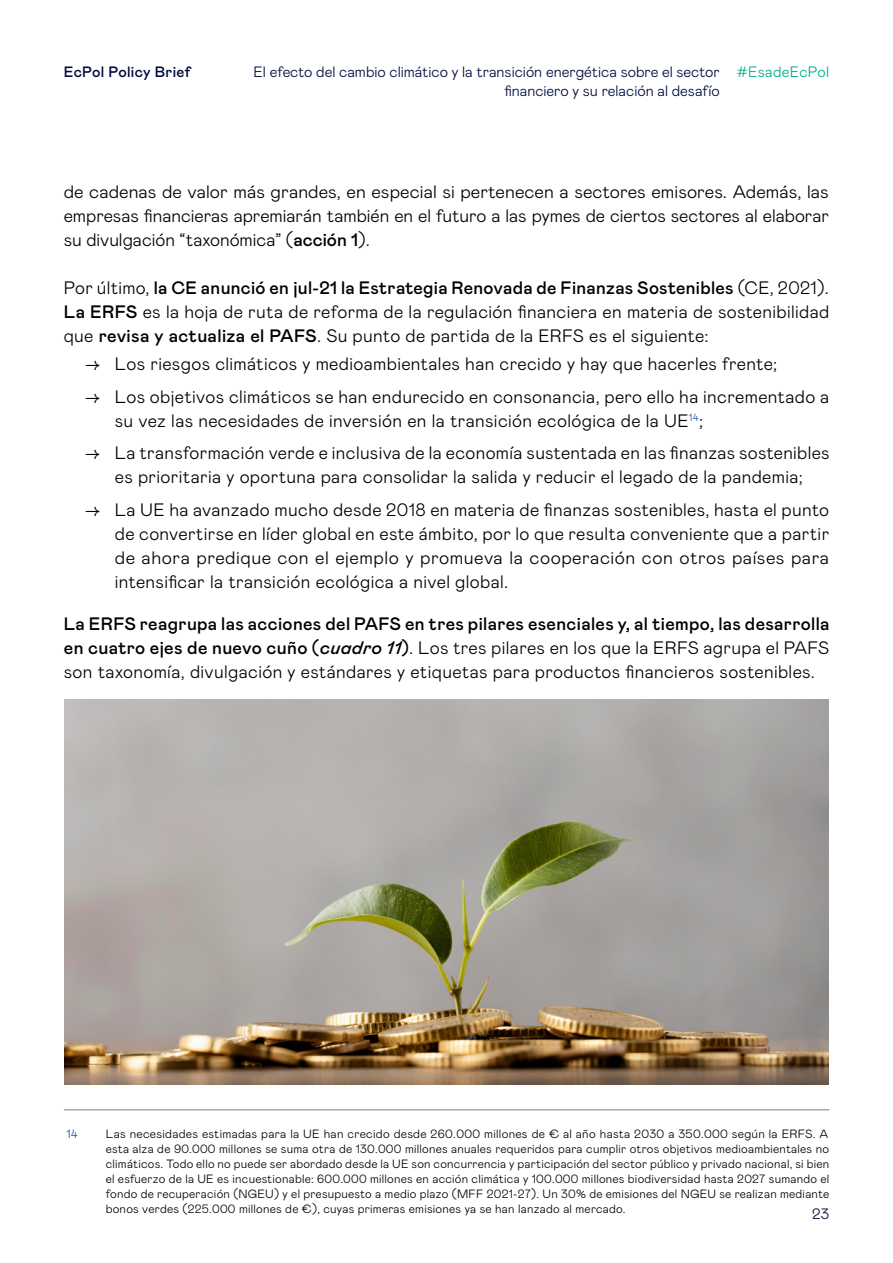
<style>
.page{position:relative;width:893px;height:1263px;background:#fff}
.page>*{position:absolute;margin:0;border:0;box-sizing:border-box;transform-origin:0 0}
.t1{font:300 18px/24px "Mabry Pro";letter-spacing:.02em;color:#000;text-align:justify}
.t2{font:300 15px/19.5px "Mabry Pro";color:#000b3d;text-align:right}
.t3{font:500 15px "Mabry Pro";letter-spacing:.02em;color:#000b3d}
.t4{font:300 15px "Mabry Pro";letter-spacing:.02em;color:#00ae87}
.t5{font:300 12px/15px "Mabry Pro";letter-spacing:.02em;color:#000;text-align:justify}
.t6{font:300 12px "Mabry Pro";color:#224ba0}
.s1{font-weight:500}
.s2{font-weight:500;font-style:italic}
</style>
<div class="page">
<hr style="left:64px;top:1109px;width:765px;height:1px;background:#a7a9ac">
<img style="left:65px;top:699px;width:763px;height:386px">
<p class="t3" style="left:64px;top:61px;width:128px">EcPol Policy Brief</p>
<p class="t4" style="left:736px;top:61px;width:94px">#EsadeEcPol</p>
<p class="t2" style="left:254px;top:61px;width:468px">El efecto del cambio climático y la transición energética sobre el sector financiero y su relación al desafío</p>
<p class="t1" style="left:64px;top:179px;width:767px">de cadenas de valor más grandes, en especial si pertenecen a sectores emisores. Además, las empresas financieras apremiarán también en el futuro a las pymes de ciertos sectores al elaborar su divulgación “taxonómica” (<span class="s1">acción 1</span>).</p>
<p class="t1" style="left:64px;top:275px;width:767px">Por último, <span class="s1">la CE anunció en jul-21 la Estrategia Renovada de Finanzas Sostenibles</span> (CE, 2021).<br><span class="s1">La ERFS</span> es la hoja de ruta de reforma de la regulación financiera en materia de sostenibilidad que <span class="s1">revisa y actualiza el PAFS</span>. Su punto de partida de la ERFS es el siguiente:</p>
<p class="t1" style="left:85px;top:351px;width:694px">→ Los riesgos climáticos y medioambientales han crecido y hay que hacerles frente;</p>
<p class="t1" style="left:115px;top:383px;width:716px;text-indent:-30px">→ Los objetivos climáticos se han endurecido en consonancia, pero ello ha incrementado a su vez las necesidades de inversión en la transición ecológica de la UE<sup>14</sup>;</p>
<p class="t1" style="left:85px;top:440px;width:746px;text-align:center">→ La transformación verde e inclusiva de la economía sustentada en las finanzas sostenibles es prioritaria y oportuna para consolidar la salida y reducir el legado de la pandemia;</p>
<p class="t1" style="left:115px;top:496px;width:716px;text-indent:-30px">→ La UE ha avanzado mucho desde 2018 en materia de finanzas sostenibles, hasta el punto de convertirse en líder global en este ámbito, por lo que resulta conveniente que a partir de ahora predique con el ejemplo y promueva la cooperación con otros países para intensificar la transición ecológica a nivel global.</p>
<p class="t1" style="left:64px;top:611px;width:767px"><span class="s1">La ERFS reagrupa las acciones del PAFS en tres pilares esenciales y, al tiempo, las desarrolla en cuatro ejes de nuevo cuño (</span><span class="s2">cuadro 11</span><span class="s1">)</span>. Los tres pilares en los que la ERFS agrupa el PAFS son taxonomía, divulgación y estándares y etiquetas para productos financieros sostenibles.</p>
<p class="t6" style="left:66px;top:1125px;width:13px">14</p>
<p class="t5" style="left:106px;top:1125px;width:725px">Las necesidades estimadas para la UE han crecido desde 260.000 millones de € al año hasta 2030 a 350.000 según la ERFS. A esta alza de 90.000 millones se suma otra de 130.000 millones anuales requeridos para cumplir otros objetivos medioambientales no climáticos. Todo ello no puede ser abordado desde la UE son concurrencia y participación del sector público y privado nacional, si bien el esfuerzo de la UE es incuestionable: 600.000 millones en acción climática y 100.000 millones biodiversidad hasta 2027 sumando el fondo de recuperación (NGEU) y el presupuesto a medio plazo (MFF 2021-27). Un 30% de emisiones del NGEU se realizan mediante bonos verdes (225.000 millones de €), cuyas primeras emisiones ya se han lanzado al mercado.</p>
<p class="t2" style="left:812px;top:1203px;width:19px">23</p>
</div>
